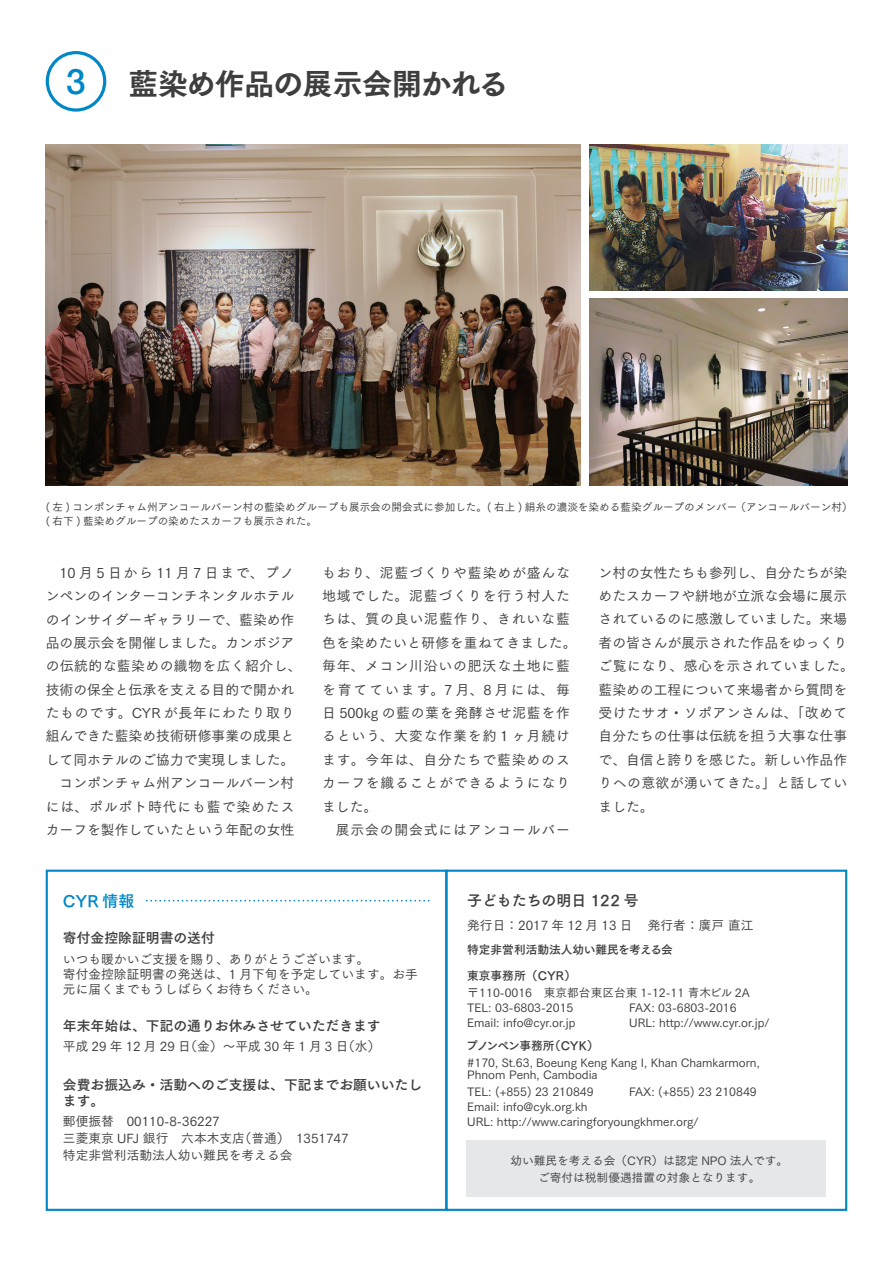
<style>
.page{position:relative;width:893px;height:1263px;background:#fff}
.page>*{position:absolute;margin:0;border:0;box-sizing:border-box;transform-origin:0 0}
.t1{font:29.7px "Tsuku Go Pro E";letter-spacing:-.01em;color:#3e3e3f}
.t2{font:15.9px "Tsuku Go Pro B";color:#0087c6}
.t3{font:14.85px "Tsuku Go Pro B";color:#3e3e3f}
.t4{font:13.8px/23.4px "Tsuku Go Pro M";color:#3e3e3f;text-align:center}
.t5{font:13.8px/23.4px "Tsuku Go Pro M";letter-spacing:.06em;color:#3e3e3f}
.t6{font:13.8px/15.9px "Tsuku Go Pro B";color:#3e3e3f}
.t7{font:12.75px/14.9px "Tsuku Go Pro M";color:#3e3e3f}
.t8{font:11.7px/14.9px "Tsuku Go Pro M";color:#3e3e3f}
.t9{font:11.7px/25.5px "Tsuku Go Pro B";color:#3e3e3f}
.t10{font:11.7px "Tsuku Go Pro B";letter-spacing:-.04em;color:#3e3e3f}
.t11{font:10.65px/13.8px "Tsuku Go Pro M";color:#3e3e3f}
.s1{font-family:"Helvetica Neue";font-weight:500;font-size:35.1px;color:#0087c6}
</style>
<div class="page">
<div style="left:445px;top:870px;width:402px;height:341px;border:2px solid #0087c6"></div>
<div style="left:46px;top:870px;width:401px;height:341px;border:2px solid #0087c6"></div>
<div style="left:467px;top:1141px;width:359px;height:56px;background:#e6e7e9"></div>
<svg style="left:146px;top:900px;width:283px;height:1px"></svg>
<img style="left:46px;top:145px;width:535px;height:341px">
<img style="left:589px;top:145px;width:258px;height:145px">
<img style="left:589px;top:299px;width:258px;height:187px">
<div style="left:46px;top:51px;width:60px;height:61px;border:3px solid #0087c6;border-radius:50%"></div>
<h1 class="t1" style="left:66px;top:57px;width:444px"><span class="s1">3</span> 藍染め作品の展示会開かれる</h1>
<p class="t11" style="left:46px;top:499px;width:808px">( 左 ) コンポンチャム州アンコールバーン村の藍染めグループも展示会の開会式に参加した。( 右上 ) 絹糸の濃淡を染める藍染グループのメンバー（アンコールバーン村）( 右下 ) 藍染めグループの染めたスカーフも展示された。</p>
<p class="t4" style="left:46px;top:559px;width:257px">10 月 5 日から 11 月 7 日まで、プノ<br>ンペンのインターコンチネンタルホテルのインサイダーギャラリーで、藍染め作品の展示会を開催しました。カンボジアの伝統的な藍染めの織物を広く紹介し、技術の保全と伝承を支える目的で開かれたものです。CYR が長年にわたり取り組んできた藍染め技術研修事業の成果として同ホテルのご協力で実現しました。コンポンチャム州アンコールバーン村<br>には、ポルポト時代にも藍で染めたスカーフを製作していたという年配の女性</p>
<p class="t4" style="left:598px;top:559px;width:257px;text-align:left">ン村の女性たちも参列し、自分たちが染めたスカーフや絣地が立派な会場に展示されているのに感激していました。来場者の皆さんが展示された作品をゆっくりご覧になり、感心を示されていました。藍染めの工程について来場者から質問を受けたサオ・ソポアンさんは、「改めて自分たちの仕事は伝統を担う大事な仕事で、自信と誇りを感じた。新しい作品作りへの意欲が湧いてきた。」と話していました。</p>
<p class="t5" style="left:322px;top:559px;width:256px">もおり、泥藍づくりや藍染めが盛んな地域でした。泥藍づくりを行う村人たちは、質の良い泥藍作り、きれいな藍色を染めたいと研修を重ねてきました。毎年、メコン川沿いの肥沃な土地に藍を育てています。7 月、8 月には、毎日 500kg の藍の葉を発酵させ泥藍を作るという、大変な作業を約１ヶ月続けます。今年は、自分たちで藍染めのスカーフを織ることができるようになりました。</p>
<p class="t5" style="left:336px;top:816px;width:235px">展示会の開会式にはアンコールバー</p>
<p class="t2" style="left:63px;top:887px;width:73px">CYR 情報</p>
<p class="t6" style="left:63px;top:929px;width:154px">寄付金控除証明書の送付</p>
<p class="t7" style="left:63px;top:950px;width:357px">いつも暖かいご支援を賜り、ありがとうございます。<br>寄付金控除証明書の発送は、1 月下旬を予定しています。お手元に届くまでもうしばらくお待ちください。</p>
<p class="t6" style="left:63px;top:1016px;width:319px">年末年始は、下記の通りお休みさせていただきます</p>
<p class="t7" style="left:63px;top:1037px;width:319px">平成 29 年 12 月 29 日（金）～平成 30 年 1 月 3 日（水）</p>
<p class="t6" style="left:63px;top:1075px;width:361px">会費お振込み・活動へのご支援は、下記までお願いいたします。</p>
<p class="t7" style="left:63px;top:1112px;width:287px;line-height:17px">郵便振替　00110-8-36227<br>三菱東京 UFJ 銀行　六本木支店（普通）　1351747特定非営利活動法人幼い難民を考える会</p>
<p class="t3" style="left:467px;top:888px;width:173px">子どもたちの明日 122 号</p>
<p class="t7" style="left:467px;top:916px;width:288px">発行日：2017 年 12 月 13 日 発行者：廣戸 直江</p>
<p class="t9" style="left:467px;top:936px;width:207px">特定非営利活動法人幼い難民を考える会東京事務所（CYR）</p>
<p class="t8" style="left:467px;top:984px;width:284px">〒110-0016　東京都台東区台東 1-12-11 青木ビル 2A<br>TEL: 03-6803-2015</p>
<p class="t8" style="left:629px;top:999px;width:109px">FAX: 03-6803-2016</p>
<p class="t8" style="left:467px;top:1013px;width:110px">Email: info@cyr.or.jp</p>
<p class="t8" style="left:629px;top:1013px;width:142px">URL: http://www.cyr.or.jp/</p>
<p class="t10" style="left:466px;top:1035px;width:134px">プノンペン事務所（CYK）</p>
<p class="t8" style="left:467px;top:1055px;width:294px;line-height:11.7px">#170, St.63, Boeung Keng Kang I, Khan Chamkarmorn,<br>Phnom Penh, Cambodia</p>
<p class="t8" style="left:467px;top:1083px;width:128px">TEL: (+855) 23 210849</p>
<p class="t8" style="left:629px;top:1083px;width:129px">FAX: (+855) 23 210849</p>
<p class="t8" style="left:467px;top:1097px;width:233px">Email: info@cyk.org.kh<br>URL: http://www.caringforyoungkhmer.org/</p>
<p class="t8" style="left:510px;top:1150px;width:279px;line-height:17px;text-align:center">幼い難民を考える会（CYR）は認定 NPO 法人です。ご寄付は税制優遇措置の対象となります。</p>
</div>
